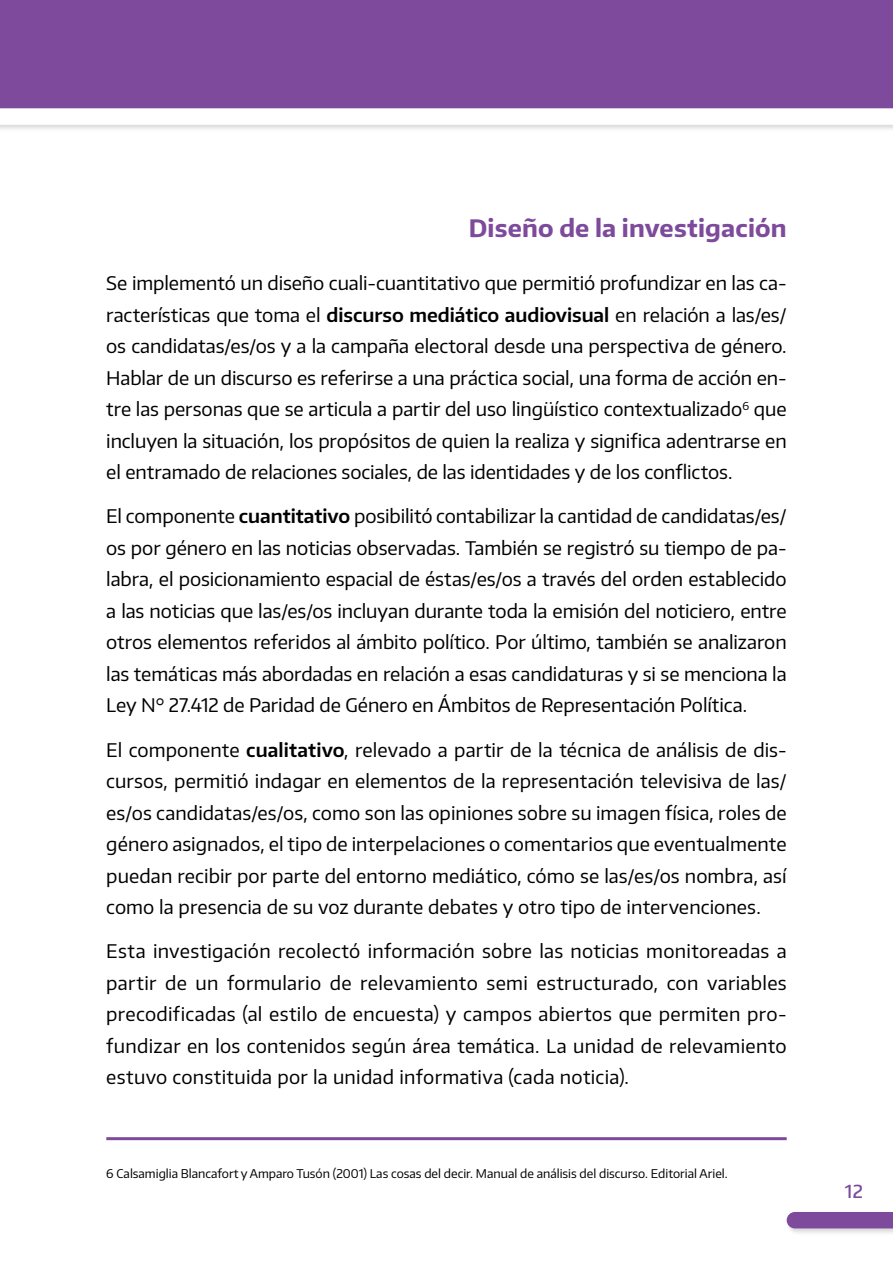
<style>
.page{position:relative;width:893px;height:1263px;background:#fff}
.page>*{position:absolute;margin:0;border:0;box-sizing:border-box;transform-origin:0 0}
.t1{font:700 24px "Encode Sans";letter-spacing:.01em;color:#7d4a9c}
.t2{font:18.75px/31.5px "Encode Sans";color:#000;text-align:justify}
.t3{font:500 18px "Encode Sans";color:#7d4a9c}
.t4{font:12px "Encode Sans";color:#000}
.s1{font-weight:600}
</style>
<div class="page">
<div style="left:0;top:0;width:893px;height:115px;background:#7d4a9c"></div>
<div style="left:0;top:107px;width:893px;height:25px;background:#000;opacity:.15"></div>
<svg style="left:0;top:108px;width:893px;height:17px"></svg>
<div style="left:786px;top:1211px;width:107px;height:25px;background:#000;opacity:.15"></div>
<div style="left:787px;top:1212px;width:106px;height:16px;background:#7d4a9c"></div>
<hr style="left:106px;top:1137px;width:681px;height:3px;background:#7d4a9c">
<p class="t1" style="left:469px;top:213px;width:319px">Diseño de la investigación</p>
<p class="t2" style="left:106px;top:267px;width:682px">Se implementó un diseño cuali-cuantitativo que permitió profundizar en las ca&shy;racterísticas que toma el <span class="s1">discurso mediático audiovisual</span> en relación a las/es/ os candidatas/es/os y a la campaña electoral desde una perspectiva de género.<br>Hablar de un discurso es referirse a una práctica social, una forma de acción en&shy;tre las personas que se articula a partir del uso lingüístico contextualizado<sup>6</sup> que incluyen la situación, los propósitos de quien la realiza y significa adentrarse en el entramado de relaciones sociales, de las identidades y de los conflictos.</p>
<p class="t2" style="left:106px;top:500px;width:682px">El componente <span class="s1">cuantitativo</span> posibilitó contabilizar la cantidad de candidatas/es/ os por género en las noticias observadas. También se registró su tiempo de pa&shy;labra, el posicionamiento espacial de éstas/es/os a través del orden establecido a las noticias que las/es/os incluyan durante toda la emisión del noticiero, entre otros elementos referidos al ámbito político. Por último, también se analizaron las temáticas más abordadas en relación a esas candidaturas y si se menciona la Ley N° 27.412 de Paridad de Género en Ámbitos de Representación Política.</p>
<p class="t2" style="left:106px;top:733px;width:682px">El componente <span class="s1">cualitativo</span>, relevado a partir de la técnica de análisis de dis&shy;cursos, permitió indagar en elementos de la representación televisiva de las/ es/os candidatas/es/os, como son las opiniones sobre su imagen física, roles de género asignados, el tipo de interpelaciones o comentarios que eventualmente puedan recibir por parte del entorno mediático, cómo se las/es/os nombra, así como la presencia de su voz durante debates y otro tipo de intervenciones.</p>
<p class="t2" style="left:106px;top:935px;width:682px">Esta investigación recolectó información sobre las noticias monitoreadas a partir de un formulario de relevamiento semi estructurado, con variables precodificadas (al estilo de encuesta) y campos abiertos que permiten pro&shy;fundizar en los contenidos según área temática. La unidad de relevamiento estuvo constituida por la unidad informativa (cada noticia).</p>
<p class="t4" style="left:106px;top:1165px;width:623px">6 Calsamiglia Blancafort y Amparo Tusón (2001) Las cosas del decir. Manual de análisis del discurso. Editorial Ariel.</p>
<p class="t3" style="left:845px;top:1180px;width:20px">12</p>
</div>
